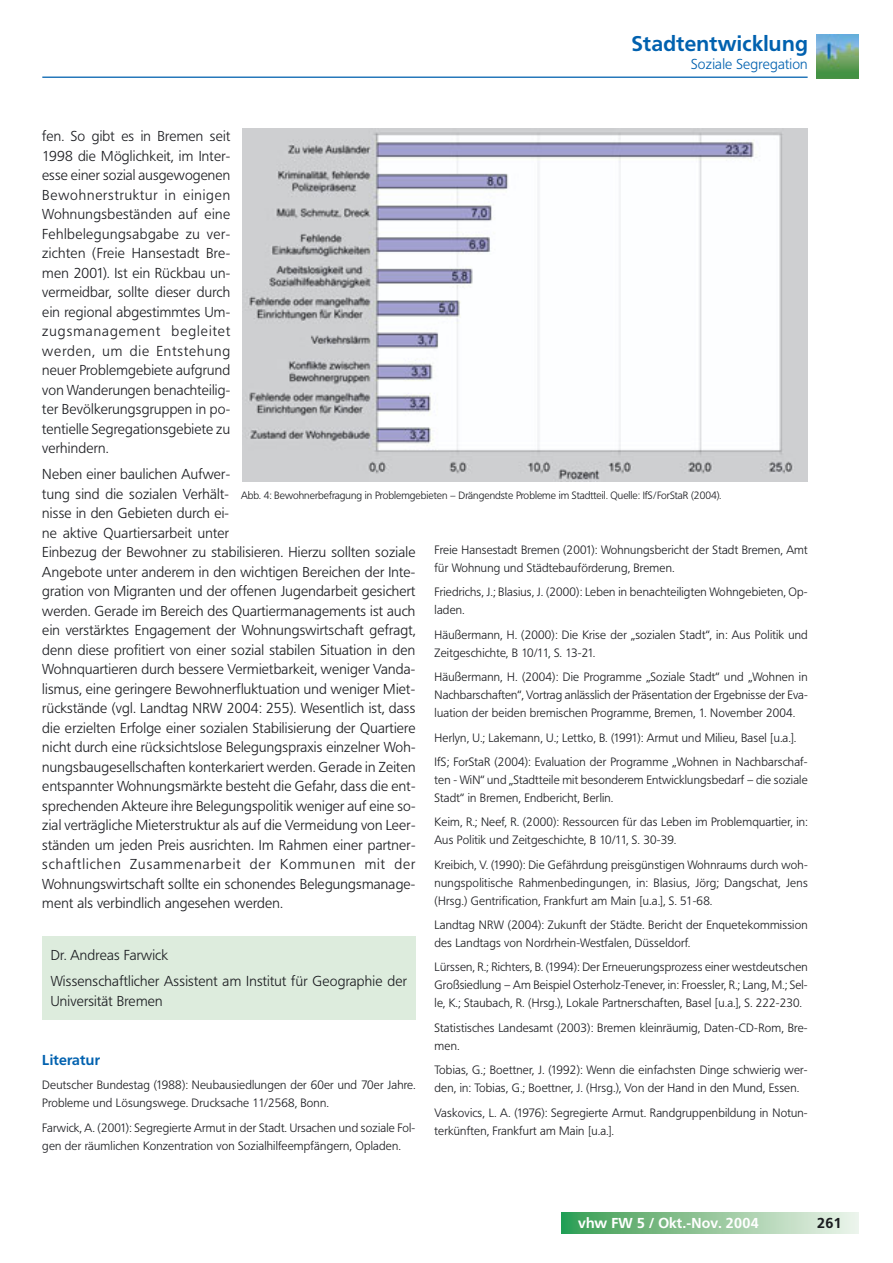
<style>
.page{position:relative;width:893px;height:1263px;background:#fff}
.page>*{position:absolute;margin:0;border:0;box-sizing:border-box;transform-origin:0 0}
.t1{font:700 21px "Frutiger BQ";letter-spacing:.015em;color:#0061af}
.t2{font:300 14.25px/19.5px "Frutiger BQ";letter-spacing:.015em;color:#1b1c20}
.t3{font:700 14.25px "Frutiger BQ";letter-spacing:.015em;color:#fff}
.t4{font:300 14.25px "Frutiger BQ";letter-spacing:.015em;color:#0061af}
.t5{font:700 14.25px "Frutiger BQ";letter-spacing:.015em;color:#0061af}
.t6{font:700 14.25px "Frutiger BQ";color:#1b1c20}
.t7{font:300 12px/18px "Frutiger BQ";letter-spacing:.015em;color:#1b1c20}
.t8{font:300 10.5px "Frutiger BQ";color:#1b1c20}
</style>
<div class="page">
<div style="left:42px;top:936px;width:373px;height:84px;background:#ddecdd"></div>
<svg style="left:561px;top:1212px;width:298px;height:22px;background:#93c79d"></svg>
<hr style="left:42px;top:77px;width:766px;height:1px;background:#0061af">
<img style="left:816px;top:35px;width:43px;height:43px">
<img style="left:242px;top:128px;width:566px;height:353px">
<h1 class="t1" style="left:632px;top:35px;width:177px">Stadtentwicklung</h1>
<p class="t4" style="left:691px;top:58px;width:118px">Soziale Segregation</p>
<p class="t2" style="left:42px;top:128px;width:189px;text-align:justify">fen. So gibt es in Bremen seit 1998 die Möglichkeit, im Inter&shy;esse einer sozial ausgewogenen Bewohnerstruktur in einigen Wohnungsbeständen auf eine Fehlbelegungsabgabe zu ver&shy;zichten (Freie Hansestadt Bre&shy;men 2001). Ist ein Rückbau un&shy;vermeidbar, sollte dieser durch ein regional abgestimmtes Um&shy;zugsmanagement begleitet werden, um die Entstehung neuer Problemgebiete aufgrund von Wanderungen benachteilig&shy;ter Bevölkerungsgruppen in po&shy;tentielle Segregationsgebiete zu verhindern.</p>
<p class="t2" style="left:42px;top:466px;width:375px">Neben einer baulichen Aufwer-<br>tung sind die sozialen Verhält-<br>nisse in den Gebieten durch ei-<br>ne aktive Quartiersarbeit unter<br>Einbezug der Bewohner zu stabilisieren. Hierzu sollten soziale Angebote unter anderem in den wichtigen Bereichen der Inte&shy;gration von Migranten und der offenen Jugendarbeit gesichert werden. Gerade im Bereich des Quartiermanagements ist auch ein verstärktes Engagement der Wohnungswirtschaft gefragt, denn diese profitiert von einer sozial stabilen Situation in den Wohnquartieren durch bessere Vermietbarkeit, weniger Vanda&shy;lismus, eine geringere Bewohnerfluktuation und weniger Miet&shy;rückstände (vgl. Landtag NRW 2004: 255). Wesentlich ist, dass die erzielten Erfolge einer sozialen Stabilisierung der Quartiere nicht durch eine rücksichtslose Belegungspraxis einzelner Woh&shy;nungsbaugesellschaften konterkariert werden. Gerade in Zeiten entspannter Wohnungsmärkte besteht die Gefahr, dass die ent&shy;sprechenden Akteure ihre Belegungspolitik weniger auf eine so&shy;zial verträgliche Mieterstruktur als auf die Vermeidung von Leer&shy;ständen um jeden Preis ausrichten. Im Rahmen einer partner&shy;schaftlichen Zusammenarbeit der Kommunen mit der Wohnungswirtschaft sollte ein schonendes Belegungsmanage&shy;ment als verbindlich angesehen werden.</p>
<p class="t2" style="left:51px;top:943px;width:358px;line-height:26px">Dr. Andreas Farwick<br>Wissenschaftlicher Assistent am Institut für Geographie der</p>
<p class="t2" style="left:51px;top:992px;width:113px">Universität Bremen</p>
<p class="t8" style="left:241px;top:491px;width:482px">Abb. 4: Bewohnerbefragung in Problemgebieten – Drängendste Probleme im Stadtteil. Quelle: IfS/ForStaR (2004).</p>
<p class="t7" style="left:435px;top:542px;width:375px">Freie Hansestadt Bremen (2001): Wohnungsbericht der Stadt Bremen, Amt für Wohnung und Städtebauförderung, Bremen.</p>
<p class="t7" style="left:435px;top:584px;width:375px">Friedrichs, J.; Blasius, J. (2000): Leben in benachteiligten Wohngebieten, Op&shy;laden.</p>
<p class="t7" style="left:435px;top:626px;width:375px">Häußermann, H. (2000): Die Krise der „sozialen Stadt“, in: Aus Politik und<br>Zeitgeschichte, B 10/11, S. 13-21.</p>
<p class="t7" style="left:435px;top:669px;width:375px;text-align:justify">Häußermann, H. (2004): Die Programme „Soziale Stadt“ und „Wohnen in Nachbarschaften“, Vortrag anlässlich der Präsentation der Ergebnisse der Eva&shy;luation der beiden bremischen Programme, Bremen, 1. November 2004.</p>
<p class="t7" style="left:435px;top:726px;width:375px;line-height:24.5px">Herlyn, U.; Lakemann, U.; Lettko, B. (1991): Armut und Milieu, Basel [u.a.].<br>IfS; ForStaR (2004): Evaluation der Programme „Wohnen in Nachbarschaf-</p>
<p class="t7" style="left:435px;top:771px;width:375px">ten - WiN“ und „Stadtteile mit besonderem Entwicklungsbedarf – die soziale<br>Stadt“ in Bremen, Endbericht, Berlin.</p>
<p class="t7" style="left:435px;top:814px;width:375px">Keim, R.; Neef, R. (2000): Ressourcen für das Leben im Problemquartier, in:<br>Aus Politik und Zeitgeschichte, B 10/11, S. 30-39.</p>
<p class="t7" style="left:435px;top:856px;width:375px;text-align:justify">Kreibich, V. (1990): Die Gefährdung preisgünstigen Wohnraums durch woh&shy;nungspolitische Rahmenbedingungen, in: Blasius, Jörg; Dangschat, Jens (Hrsg.) Gentrification, Frankfurt am Main [u.a.], S. 51-68.</p>
<p class="t7" style="left:435px;top:917px;width:375px">Landtag NRW (2004): Zukunft der Städte. Bericht der Enquetekommission des Landtags von Nordrhein-Westfalen, Düsseldorf.</p>
<p class="t7" style="left:435px;top:959px;width:375px;text-align:justify">Lürssen, R.; Richters, B. (1994): Der Erneuerungsprozess einer westdeutschen Großsiedlung – Am Beispiel Osterholz-Tenever, in: Froessler, R.; Lang, M.; Sel&shy;le, K.; Staubach, R. (Hrsg.), Lokale Partnerschaften, Basel [u.a.], S. 222-230.</p>
<p class="t7" style="left:435px;top:1019px;width:375px">Statistisches Landesamt (2003): Bremen kleinräumig, Daten-CD-Rom, Bre&shy;men.</p>
<p class="t7" style="left:435px;top:1062px;width:375px">Tobias, G.; Boettner, J. (1992): Wenn die einfachsten Dinge schwierig wer&shy;den, in: Tobias, G.; Boettner, J. (Hrsg.), Von der Hand in den Mund, Essen.</p>
<p class="t7" style="left:435px;top:1104px;width:375px">Vaskovics, L. A. (1976): Segregierte Armut. Randgruppenbildung in Notun&shy;terkünften, Frankfurt am Main [u.a.].</p>
<p class="t5" style="left:42px;top:1054px;width:59px">Literatur</p>
<p class="t7" style="left:42px;top:1077px;width:375px">Deutscher Bundestag (1988): Neubausiedlungen der 60er und 70er Jahre.<br>Probleme und Lösungswege. Drucksache 11/2568, Bonn.</p>
<p class="t7" style="left:42px;top:1119px;width:375px">Farwick, A. (2001): Segregierte Armut in der Stadt. Ursachen und soziale Fol&shy;gen der räumlichen Konzentration von Sozialhilfeempfängern, Opladen.</p>
<p class="t3" style="left:578px;top:1217px;width:182px">vhw FW 5 / Okt.-Nov. 2004</p>
<p class="t6" style="left:817px;top:1217px;width:26px">261</p>
</div>
